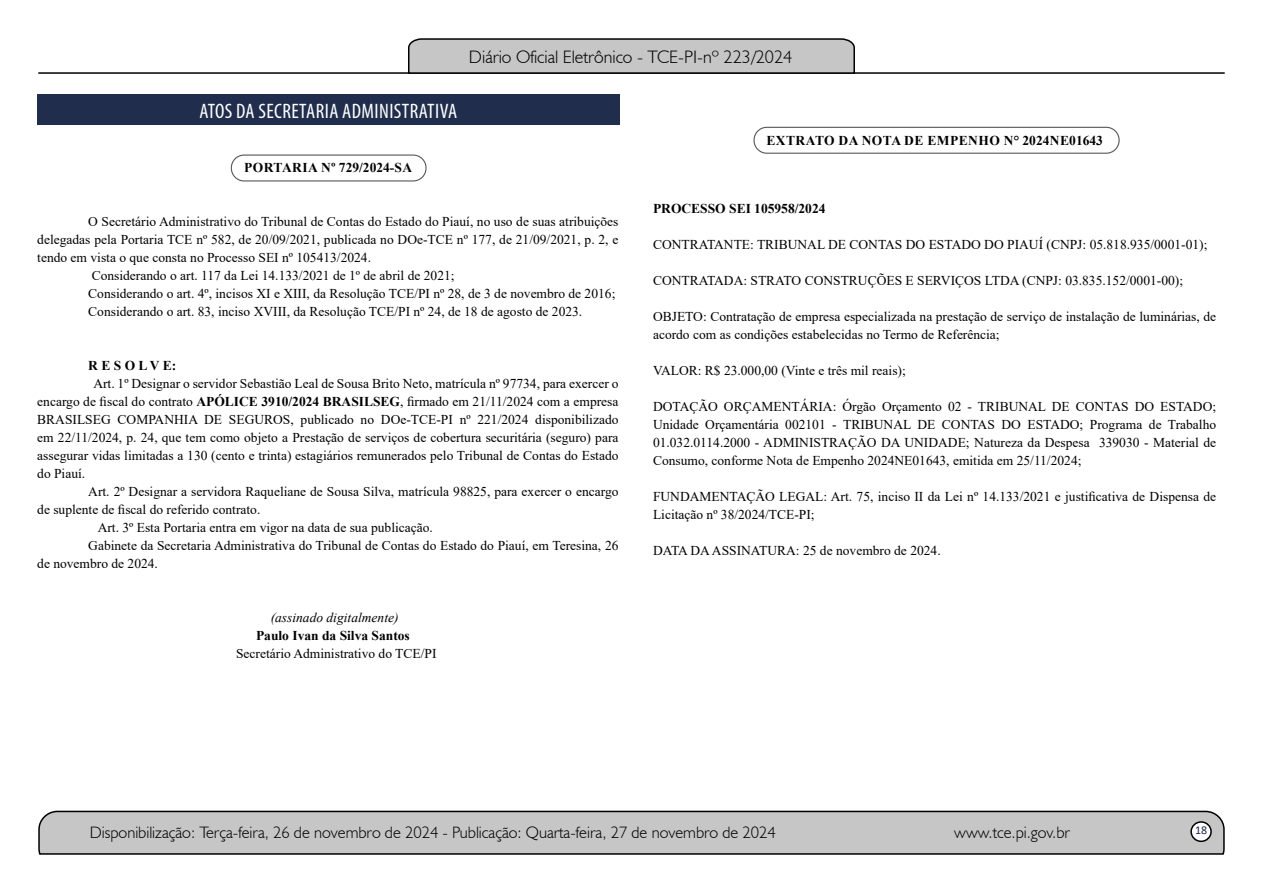
<style>
.page{position:relative;width:1263px;height:893px;background:#fff}
.page>*{position:absolute;margin:0;border:0;box-sizing:border-box;transform-origin:0 0}
.t1{font:condensed 21px "Myriad Pro";letter-spacing:.02em;color:#fff}
.t2{font:300 18px "Humanist 521 BT";color:#000}
.t3{font:300 16.5px "Humanist 521 BT";color:#000}
.t4{font:13.5px/18px "Times New Roman";color:#000;text-align:justify}
.t5{font:700 13.5px "Times New Roman";color:#000}
.t6{font:700 13.5px "Times New Roman";letter-spacing:.035em;color:#000}
.t7{font:italic 13.5px "Times New Roman";color:#000}
.t8{font:12px "Calibri";color:#212d4c}
.s1{font-weight:700}
</style>
<div class="page">
<svg style="left:38px;top:810px;width:1187px;height:45px;background:#b9b9b9"></svg>
<div style="left:1191px;top:822px;width:20px;height:19px;background:#fff;border-radius:50%"></div>
<div style="left:1190px;top:821px;width:22px;height:21px;border:2px solid #000;border-radius:50%"></div>
<hr style="left:38px;top:72px;width:1187px;height:2px;background:#000">
<svg style="left:407px;top:38px;width:449px;height:36px;background:#b4b4b4"></svg>
<div style="left:37px;top:94px;width:582px;height:31px;background:#212d4c"></div>
<div style="left:231px;top:155px;width:196px;height:27px;border:1px solid #575756;border-radius:13px"></div>
<div style="left:753px;top:127px;width:367px;height:27px;border:1px solid #575756;border-radius:13px"></div>
<h2 class="t2" style="left:469px;top:46px;width:325px">Diário Oficial Eletrônico - TCE-PI-nº 223/2024</h2>
<h1 class="t1" style="left:200px;top:98px;width:259px">ATOS DA SECRETARIA ADMINISTRATIVA</h1>
<p class="t5" style="left:244px;top:158px;width:170px">PORTARIA Nº 729/2024-SA</p>
<p class="t6" style="left:766px;top:130px;width:338px">EXTRATO DA NOTA DE EMPENHO N° 2024NE01643</p>
<p class="t4" style="left:88px;top:212px;width:532px">O Secretário Administrativo do Tribunal de Contas do Estado do Piauí, no uso de suas atribuições</p>
<p class="t4" style="left:37px;top:230px;width:583px">delegadas pela Portaria TCE nº 582, de 20/09/2021, publicada no DOe-TCE nº 177, de 21/09/2021, p. 2, e</p>
<p class="t4" style="left:37px;top:248px;width:335px">tendo em vista o que consta no Processo SEI nº 105413/2024.</p>
<p class="t4" style="left:92px;top:266px;width:364px">Considerando o art. 117 da Lei 14.133/2021 de 1º de abril de 2021;</p>
<p class="t4" style="left:88px;top:284px;width:529px">Considerando o art. 4º, incisos XI e XIII, da Resolução TCE/PI nº 28, de 3 de novembro de 2016;</p>
<p class="t4" style="left:88px;top:302px;width:495px">Considerando o art. 83, inciso XVIII, da Resolução TCE/PI nº 24, de 18 de agosto de 2023.</p>
<p class="t5" style="left:88px;top:356px;width:90px">R E S O L V E:</p>
<p class="t4" style="left:37px;top:374px;width:583px;text-indent:56px">Art. 1º Designar o servidor Sebastião Leal de Sousa Brito Neto, matrícula nº 97734, para exercer o encargo de fiscal do contrato <span class="s1">APÓLICE 3910/2024 BRASILSEG</span>, firmado em 21/11/2024 com a empresa BRASILSEG COMPANHIA DE SEGUROS, publicado no DOe-TCE-PI nº 221/2024 disponibilizado em 22/11/2024, p. 24, que tem como objeto a Prestação de serviços de cobertura securitária (seguro) para assegurar vidas limitadas a 130 (cento e trinta) estagiários remunerados pelo Tribunal de Contas do Estado do Piauí.</p>
<p class="t4" style="left:88px;top:482px;width:532px">Art. 2º Designar a servidora Raqueliane de Sousa Silva, matrícula 98825, para exercer o encargo</p>
<p class="t4" style="left:37px;top:500px;width:225px">de suplente de fiscal do referido contrato.</p>
<p class="t4" style="left:98px;top:518px;width:337px">Art. 3º Esta Portaria entra em vigor na data de sua publicação.</p>
<p class="t4" style="left:88px;top:536px;width:532px">Gabinete da Secretaria Administrativa do Tribunal de Contas do Estado do Piauí, em Teresina, 26</p>
<p class="t4" style="left:37px;top:554px;width:122px">de novembro de 2024.</p>
<p class="t7" style="left:271px;top:609px;width:129px">(assinado digitalmente)</p>
<p class="t5" style="left:256px;top:626px;width:155px">Paulo Ivan da Silva Santos</p>
<p class="t4" style="left:236px;top:644px;width:202px">Secretário Administrativo do TCE/PI</p>
<p class="t5" style="left:653px;top:199px;width:174px">PROCESSO SEI 105958/2024</p>
<p class="t4" style="left:653px;top:235px;width:556px">CONTRATANTE: TRIBUNAL DE CONTAS DO ESTADO DO PIAUÍ (CNPJ: 05.818.935/0001-01);</p>
<p class="t4" style="left:653px;top:271px;width:532px">CONTRATADA: STRATO CONSTRUÇÕES E SERVIÇOS LTDA (CNPJ: 03.835.152/0001-00);</p>
<p class="t4" style="left:653px;top:307px;width:565px">OBJETO: Contratação de empresa especializada na prestação de serviço de instalação de luminárias, de acordo com as condições estabelecidas no Termo de Referência;</p>
<p class="t4" style="left:653px;top:361px;width:254px">VALOR: R$ 23.000,00 (Vinte e três mil reais);</p>
<p class="t4" style="left:653px;top:397px;width:565px">DOTAÇÃO ORÇAMENTÁRIA: Órgão Orçamento 02 - TRIBUNAL DE CONTAS DO ESTADO; Unidade Orçamentária 002101 - TRIBUNAL DE CONTAS DO ESTADO; Programa de Trabalho 01.032.0114.2000 - ADMINISTRAÇÃO DA UNIDADE; Natureza da Despesa 339030 - Material de Consumo, conforme Nota de Empenho 2024NE01643, emitida em 25/11/2024;</p>
<p class="t4" style="left:653px;top:487px;width:565px">FUNDAMENTAÇÃO LEGAL: Art. 75, inciso II da Lei nº 14.133/2021 e justificativa de Dispensa de<br>Licitação nº 38/2024/TCE-PI;</p>
<p class="t4" style="left:653px;top:541px;width:289px">DATA DA ASSINATURA: 25 de novembro de 2024.</p>
<p class="t3" style="left:90px;top:822px;width:688px">Disponibilização: Terça-feira, 26 de novembro de 2024 - Publicação: Quarta-feira, 27 de novembro de 2024</p>
<p class="t3" style="left:954px;top:822px;width:117px">www.tce.pi.gov.br</p>
<p class="t8" style="left:1195px;top:821px;width:14px">18</p>
</div>
